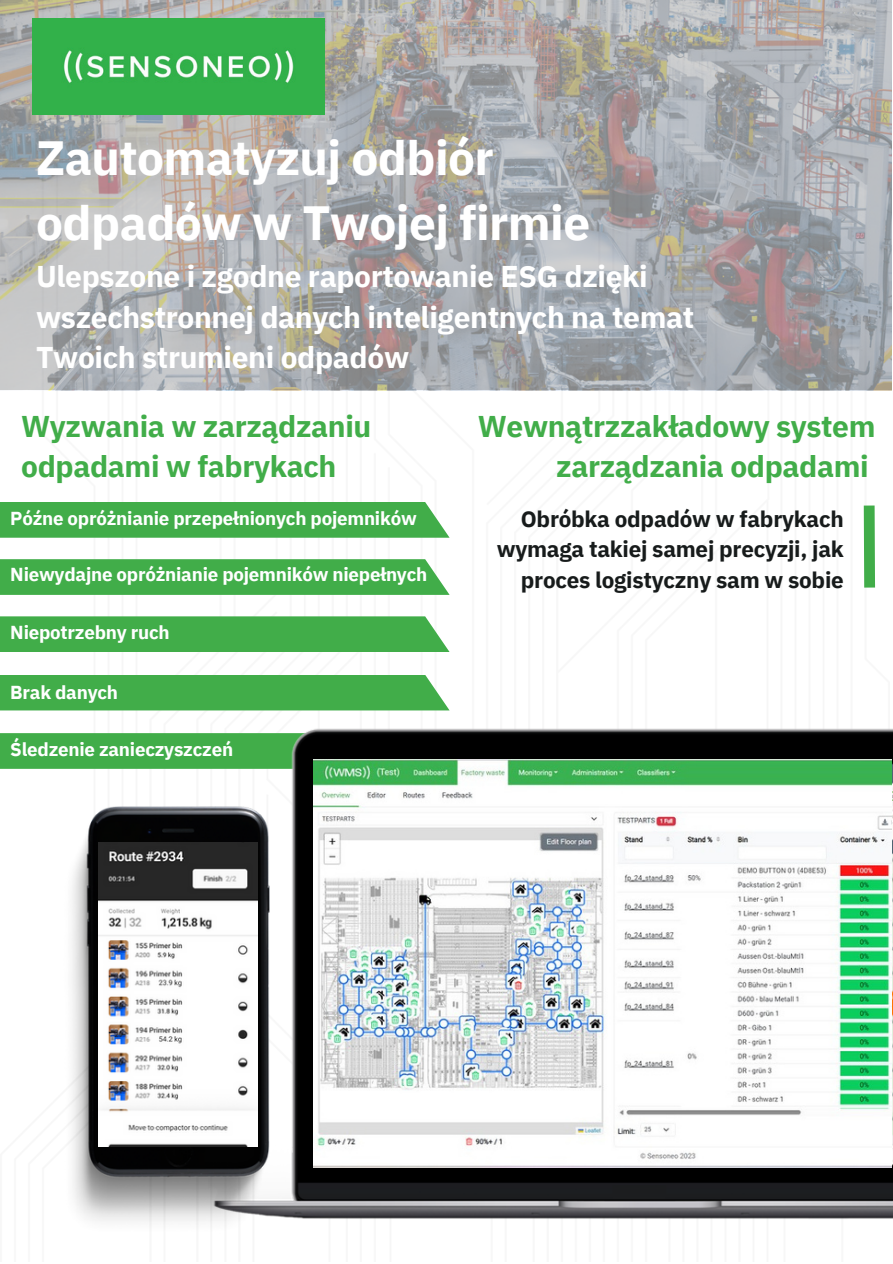
<style>
.page{position:relative;width:893px;height:1264px;background:#fff}
.page>*{position:absolute;margin:0;border:0;box-sizing:border-box;transform-origin:0 0}
.t1{font:700 47.85px/65.2px "IBM Plex Sans";letter-spacing:-.01em;color:#fff}
.t2{font:700 30px/40.5px "IBM Plex Sans";letter-spacing:-.01em;color:#fff}
.t3{font:700 30px/40.5px "IBM Plex Sans";letter-spacing:-.01em;color:#41ad49}
.t4{font:700 22.5px/30.3px "IBM Plex Sans";letter-spacing:-.01em;color:#171b1b;text-align:right}
.t5{font:700 18.75px "IBM Plex Sans";letter-spacing:-.01em;color:#fff}
</style>
<div class="page">
<img style="left:1px;top:0;width:890px;height:390px">
<div style="left:0;top:502px;width:449px;height:35px;background:#41ad49"></div>
<svg style="left:0;top:559px;width:449px;height:36px;background:#47af4f"></svg>
<div style="left:863px;top:505px;width:11px;height:82px;background:#41ad49"></div>
<div style="left:0;top:616px;width:449px;height:36px;background:#41ad49"></div>
<div style="left:0;top:675px;width:449px;height:35px;background:#41ad49"></div>
<div style="left:0;top:733px;width:209px;height:35px;background:#41ad49"></div>
<img style="left:209px;top:728px;width:683px;height:492px">
<img style="left:314px;top:759px;width:577px;height:408px">
<img style="left:68px;top:806px;width:202px;height:423px">
<img style="left:99px;top:842px;width:158px;height:303px">
<img style="left:32px;top:19px;width:293px;height:95px">
<p class="t1" style="left:36px;top:124px;width:555px">Zautomatyzuj odbiór odpadów w Twojej firmie</p>
<p class="t2" style="left:36px;top:256px;width:659px">Ulepszone i zgodne raportowanie ESG dzięki wszechstronnej danych inteligentnych na temat<br>Twoich strumieni odpadów</p>
<p class="t3" style="left:21px;top:405px;width:352px">Wyzwania w zarządzaniu odpadami w fabrykach</p>
<p class="t5" style="left:10px;top:506px;width:408px">Późne opróżnianie przepełnionych pojemników</p>
<p class="t5" style="left:10px;top:562px;width:418px">Niewydajne opróżnianie pojemników niepełnych</p>
<p class="t5" style="left:10px;top:620px;width:161px">Niepotrzebny ruch</p>
<p class="t5" style="left:10px;top:679px;width:109px">Brak danych</p>
<p class="t5" style="left:10px;top:736px;width:224px">Śledzenie zanieczyszczeń</p>
<p class="t3" style="left:477px;top:405px;width:399px;text-align:right">Wewnątrzzakładowy system zarządzania odpadami</p>
<p class="t4" style="left:496px;top:503px;width:348px">Obróbka odpadów w fabrykach wymaga takiej samej precyzji, jak proces logistyczny sam w sobie</p>
</div>
